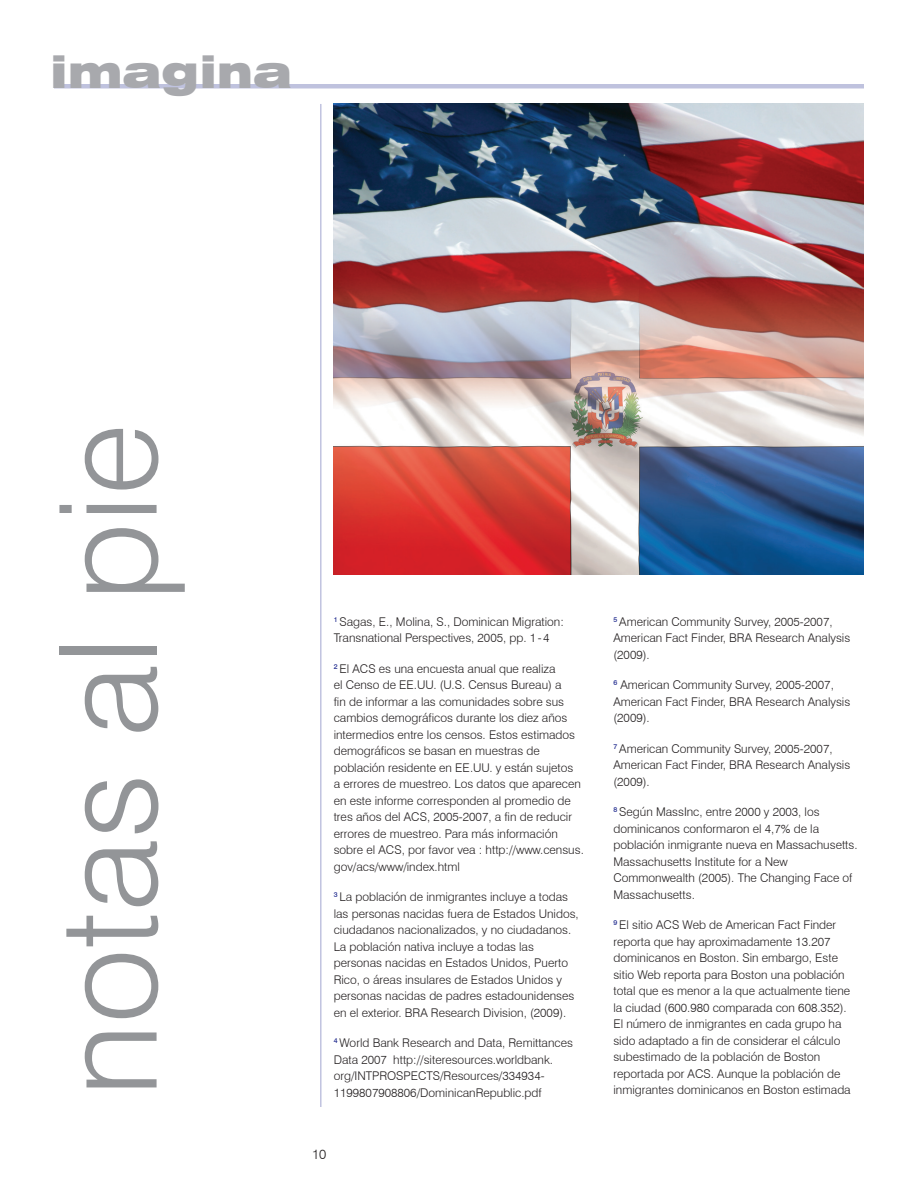
<style>
.page{position:relative;width:918px;height:1188px;background:#fff}
.page>*{position:absolute;margin:0;border:0;box-sizing:border-box;transform-origin:0 0}
.gray_vertical{font:300 135px "Swiss 721 BT";color:#939598}
.t1{font:900 expanded 43.5px "Swiss 721 BT";color:#a8a9ad}
.Endnote_Text{font:300 13.5px "Swiss 721 BT";color:#231f20}
.Endnote_Text-2{font:300 12px/16.5px "Swiss 721 BT";color:#231f20}
</style>
<div class="page">
<img style="left:334px;top:104px;width:530px;height:470px">
<hr style="left:54px;top:84px;width:810px;height:4px;background:#bfc2de">
<hr style="left:320px;top:104px;width:2px;height:1003px;background:#2a3493">
<p class="t1" style="left:50px;top:47px;width:243px">imagina</p>
<p class="gray_vertical" style="left:27px;top:1096px;width:674px;rotate:-90deg">notas al pie</p>
<p class="Endnote_Text-2" style="left:334px;top:613px;width:232px"><sup>1</sup> Sagas, E., Molina, S., Dominican Migration:<br>Transnational Perspectives, 2005, pp. 1-4</p>
<p class="Endnote_Text-2" style="left:334px;top:660px;width:252px"><sup>2</sup> El ACS es una encuesta anual que realiza<br>el Censo de EE.UU. (U.S. Census Bureau) a<br>fin de informar a las comunidades sobre sus cambios demográficos durante los diez años intermedios entre los censos. Estos estimados demográficos se basan en muestras de población residente en EE.UU. y están sujetos<br>a errores de muestreo. Los datos que aparecen en este informe corresponden al promedio de tres años del ACS, 2005-2007, a fin de reducir errores de muestreo. Para más información sobre el ACS, por favor vea : http://www.census. gov/acs/www/index.html</p>
<p class="Endnote_Text-2" style="left:334px;top:889px;width:247px"><sup>3</sup> La población de inmigrantes incluye a todas las personas nacidas fuera de Estados Unidos, ciudadanos nacionalizados, y no ciudadanos.<br>La población nativa incluye a todas las personas nacidas en Estados Unidos, Puerto Rico, o áreas insulares de Estados Unidos y personas nacidas de padres estadounidenses en el exterior. BRA Research Division, (2009).</p>
<p class="Endnote_Text-2" style="left:334px;top:1035px;width:241px"><sup>4</sup> World Bank Research and Data, Remittances Data 2007 http://siteresources.worldbank. org/INTPROSPECTS/Resources/334934- 1199807908806/DominicanRepublic.pdf</p>
<p class="Endnote_Text" style="left:312px;top:1146px;width:16px">10</p>
<p class="Endnote_Text-2" style="left:613px;top:613px;width:238px"><sup>5</sup> American Community Survey, 2005-2007,<br>American Fact Finder, BRA Research Analysis (2009).</p>
<p class="Endnote_Text-2" style="left:613px;top:677px;width:238px"><sup>6</sup> American Community Survey, 2005-2007,<br>American Fact Finder, BRA Research Analysis (2009).</p>
<p class="Endnote_Text-2" style="left:613px;top:740px;width:238px"><sup>7</sup> American Community Survey, 2005-2007,<br>American Fact Finder, BRA Research Analysis (2009).</p>
<p class="Endnote_Text-2" style="left:613px;top:804px;width:246px"><sup>8</sup> Según MassInc, entre 2000 y 2003, los dominicanos conformaron el 4,7% de la población inmigrante nueva en Massachusetts.<br>Massachusetts Institute for a New Commonwealth (2005). The Changing Face of Massachusetts.</p>
<p class="Endnote_Text-2" style="left:613px;top:917px;width:239px"><sup>9</sup> El sitio ACS Web de American Fact Finder reporta que hay aproximadamente 13.207 dominicanos en Boston. Sin embargo, Este sitio Web reporta para Boston una población total que es menor a la que actualmente tiene la ciudad (600.980 comparada con 608.352).<br>El número de inmigrantes en cada grupo ha sido adaptado a fin de considerar el cálculo subestimado de la población de Boston reportada por ACS. Aunque la población de inmigrantes dominicanos en Boston estimada</p>
</div>
